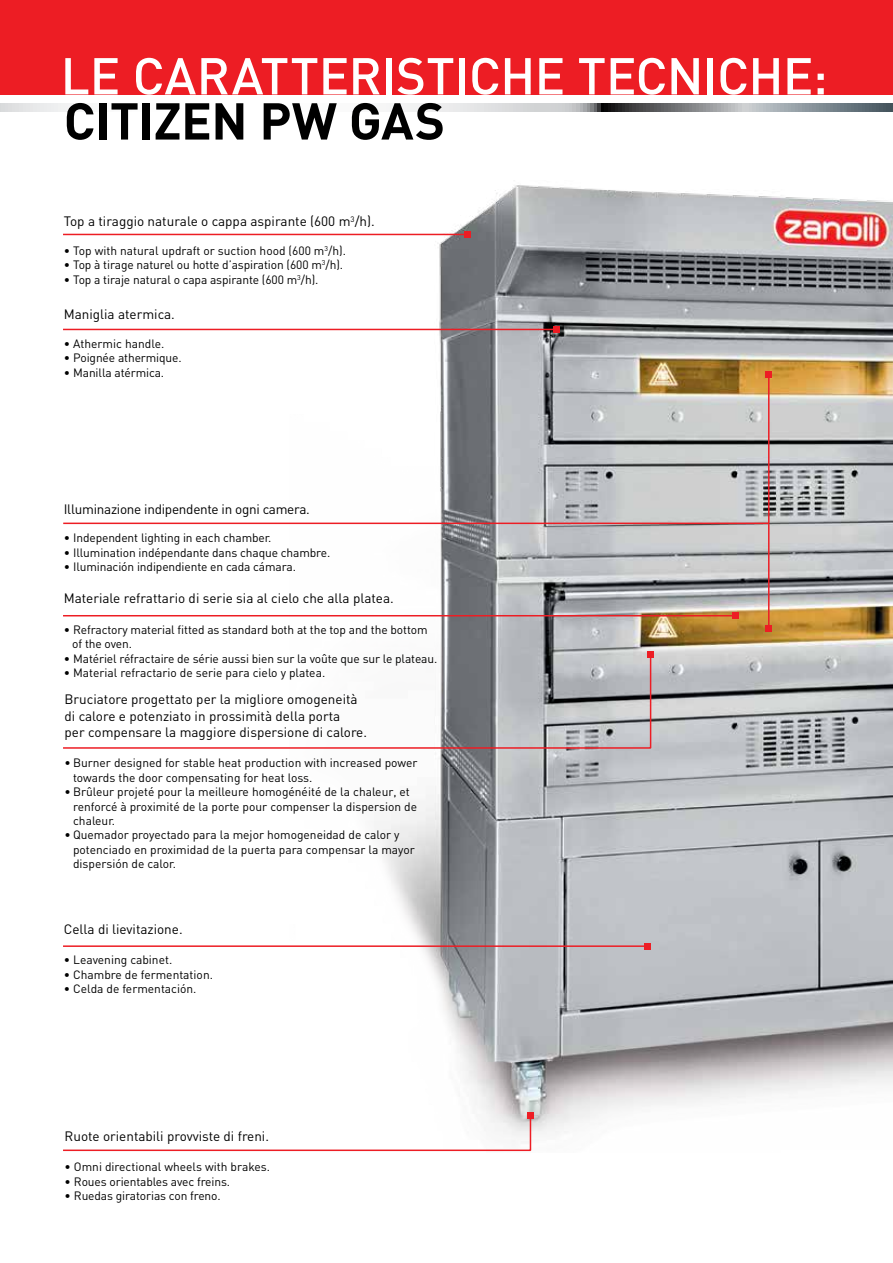
<style>
.page{position:relative;width:893px;height:1263px;background:#fff}
.page>*{position:absolute;margin:0;border:0;box-sizing:border-box;transform-origin:0 0}
.t1{font:500 51px "DIN";letter-spacing:-.01em;color:#fff}
.t2{font:700 51px "DIN";letter-spacing:-.01em;color:#000}
.t3{font:13.5px/16.2px "DIN";color:#000}
.t4{font:13.5px "DIN";letter-spacing:-.02em;color:#000}
.t5{font:12px/14.4px "DIN";letter-spacing:-.01em;color:#000}
</style>
<div class="page">
<div style="left:0;top:0;width:893px;height:95px;background:#ed1d24"></div>
<img style="left:289px;top:185px;width:604px;height:949px">
<hr style="left:64px;top:945px;width:584px;height:2px;background:#ed1d24">
<svg style="left:645px;top:943px;width:6px;height:6px"></svg>
<svg style="left:63px;top:1112px;width:470px;height:40px"></svg>
<hr style="left:64px;top:234px;width:404px;height:1px;background:#ed1d24">
<svg style="left:465px;top:231px;width:6px;height:6px"></svg>
<hr style="left:64px;top:329px;width:492px;height:1px;background:#ed1d24">
<svg style="left:553px;top:326px;width:6px;height:6px"></svg>
<hr style="left:64px;top:615px;width:672px;height:1px;background:#ed1d24">
<svg style="left:733px;top:613px;width:6px;height:6px"></svg>
<svg style="left:63px;top:653px;width:589px;height:96px"></svg>
<svg style="left:648px;top:651px;width:6px;height:6px"></svg>
<svg style="left:0;top:103px;width:893px;height:9px"></svg>
<svg style="left:63px;top:373px;width:707px;height:152px"></svg>
<svg style="left:766px;top:371px;width:6px;height:6px"></svg>
<hr style="left:768px;top:524px;width:1px;height:104px;background:#ed1d24">
<svg style="left:766px;top:625px;width:6px;height:6px"></svg>
<h1 class="t1" style="left:61px;top:43px;width:769px">LE CARATTERISTICHE TECNICHE:</h1>
<h1 class="t2" style="left:64px;top:88px;width:383px">CITIZEN PW GAS</h1>
<p class="t3" style="left:64px;top:213px;width:312px">Top a tiraggio naturale o cappa aspirante (600 m<sup>3</sup>/h).</p>
<p class="t5" style="left:64px;top:243px;width:284px">• Top with natural updraft or suction hood (600 m<sup>3</sup>/h).</p>
<p class="t5" style="left:64px;top:257px;width:281px">• Top à tirage naturel ou hotte d’aspiration (600 m<sup>3</sup>/h).</p>
<p class="t5" style="left:64px;top:272px;width:256px">• Top a tiraje natural o capa aspirante (600 m<sup>3</sup>/h).</p>
<p class="t3" style="left:64px;top:306px;width:113px">Maniglia atermica.</p>
<p class="t5" style="left:64px;top:336px;width:102px">• Athermic handle.</p>
<p class="t5" style="left:64px;top:351px;width:119px">• Poignée athermique.</p>
<p class="t5" style="left:64px;top:365px;width:102px">• Manilla atérmica.</p>
<p class="t4" style="left:64px;top:500px;width:248px">Illuminazione indipendente in ogni camera.</p>
<p class="t5" style="left:64px;top:531px;width:209px">• Independent lighting in each chamber.</p>
<p class="t5" style="left:64px;top:545px;width:268px">• Illumination indépendante dans chaque chambre.</p>
<p class="t5" style="left:64px;top:559px;width:234px">• Iluminación indipendiente en cada cámara.</p>
<p class="t3" style="left:64px;top:590px;width:331px">Materiale refrattario di serie sia al cielo che alla platea.</p>
<p class="t5" style="left:72px;top:622px;width:357px;text-indent:-9px">• Refractory material fitted as standard both at the top and the bottom of the oven.</p>
<p class="t5" style="left:64px;top:651px;width:375px">• Matériel réfractaire de série aussi bien sur la voûte que sur le plateau.</p>
<p class="t5" style="left:64px;top:665px;width:263px">• Material refractario de serie para cielo y platea.</p>
<p class="t3" style="left:65px;top:691px;width:304px">Bruciatore progettato per la migliore omogeneità di calore e potenziato in prossimità della porta<br>per compensare la maggiore dispersione di calore.</p>
<p class="t5" style="left:73px;top:755px;width:346px;text-indent:-9px">• Burner designed for stable heat production with increased power towards the door compensating for heat loss.</p>
<p class="t5" style="left:73px;top:784px;width:346px;text-indent:-9px">• Brûleur projeté pour la meilleure homogénéité de la chaleur, et renforcé à proximité de la porte pour compenser la dispersion de chaleur.</p>
<p class="t5" style="left:73px;top:827px;width:343px;text-indent:-9px">• Quemador proyectado para la mejor homogeneidad de calor y potenciado en proximidad de la puerta para compensar la mayor dispersión de calor.</p>
<p class="t3" style="left:64px;top:920px;width:120px">Cella di lievitazione.</p>
<p class="t5" style="left:64px;top:953px;width:110px">• Leavening cabinet.</p>
<p class="t5" style="left:64px;top:967px;width:151px">• Chambre de fermentation.</p>
<p class="t5" style="left:64px;top:981px;width:134px">• Celda de fermentación.</p>
<p class="t3" style="left:65px;top:1127px;width:206px">Ruote orientabili provviste di freni.</p>
<p class="t5" style="left:65px;top:1159px;width:207px">• Omni directional wheels with brakes.</p>
<p class="t5" style="left:65px;top:1174px;width:167px">• Roues orientables avec freins.</p>
<p class="t5" style="left:65px;top:1188px;width:158px">• Ruedas giratorias con freno.</p>
</div>
